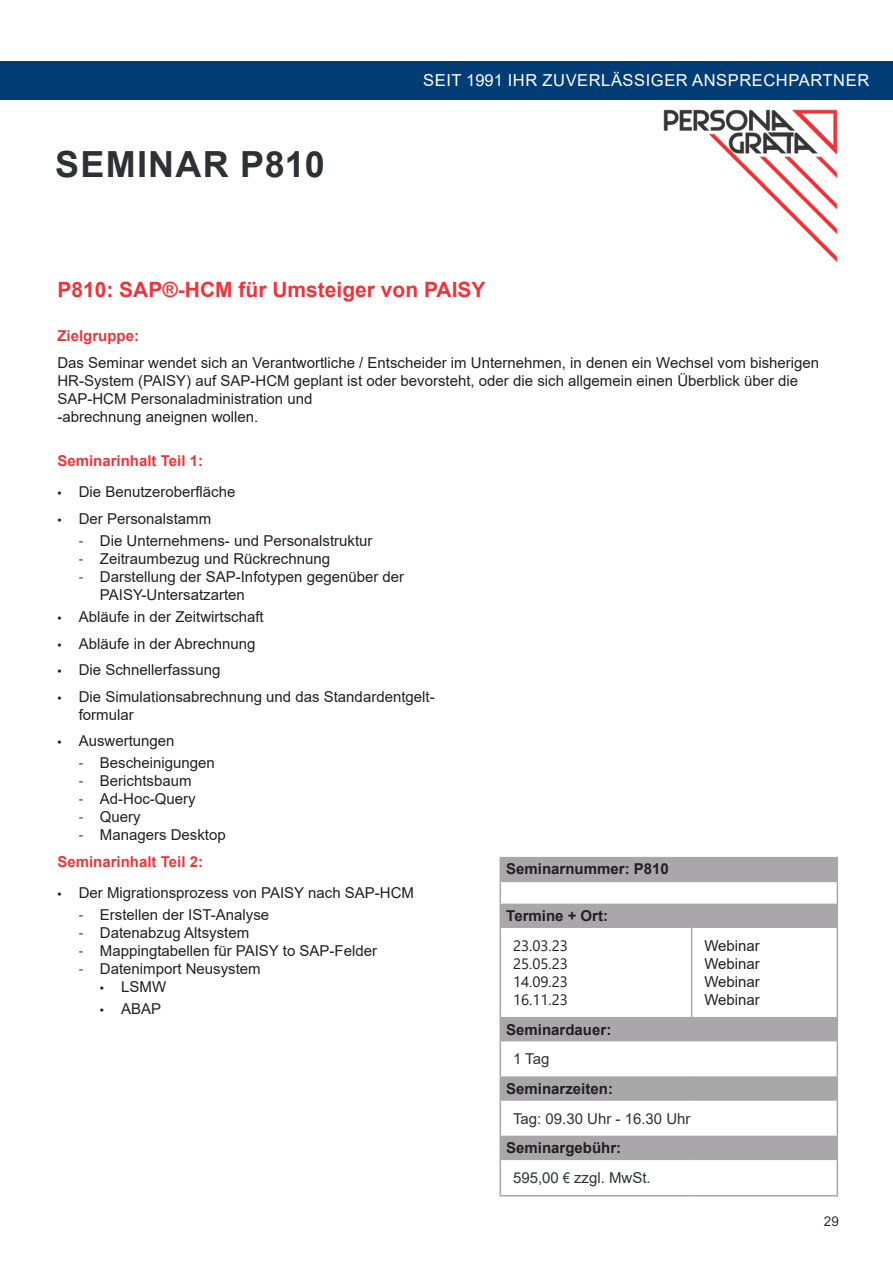
<style>
.page{position:relative;width:893px;height:1263px;background:#fff}
.page>*{position:absolute;margin:0;border:0;box-sizing:border-box;transform-origin:0 0}
.Überschrift{font:700 36px "Arial";letter-spacing:.035em;color:#2e3134}
.Textüberschrift_rot{font:700 21px "Arial";color:#ee343a}
.t1{font:16.5px "Arial";letter-spacing:.035em;color:#fff}
.Text{font:15px/18px "Arial";color:#231f20}
.t2{font:700 15px "Arial";color:#231f20}
.Textüberschrift_2_ro{font:700 15px "Arial";color:#ee343a}
.t3{font:15px "Arial";color:#2e3134}
.Text-2{font:15px "Segoe UI";color:#231f20}
.t4{font:13.5px "Arial";color:#2e3134}
.s1{font-family:"Myriad Pro"}
.s2{font-family:"Arial Narrow"}
</style>
<div class="page">
<div style="left:0;top:61px;width:893px;height:39px;background:#033d75"></div>
<img style="left:663px;top:109px;width:175px;height:153px">
<svg style="left:501px;top:857px;width:336px;height:301px"></svg>
<hr style="left:499px;top:857px;width:2px;height:24px;background:#a9a7a9">
<hr style="left:499px;top:881px;width:193px;height:1px;background:#a9a7a9">
<hr style="left:499px;top:882px;width:2px;height:21px;background:#a9a7a9">
<hr style="left:692px;top:881px;width:146px;height:1px;background:#a9a7a9">
<hr style="left:499px;top:903px;width:193px;height:2px;background:#a9a7a9">
<hr style="left:499px;top:905px;width:2px;height:21px;background:#a9a7a9">
<hr style="left:692px;top:903px;width:146px;height:2px;background:#a9a7a9">
<svg style="left:837px;top:857px;width:1px;height:69px"></svg>
<hr style="left:499px;top:926px;width:193px;height:2px;background:#a9a7a9">
<hr style="left:499px;top:928px;width:2px;height:89px;background:#a9a7a9">
<hr style="left:692px;top:926px;width:146px;height:2px;background:#a9a7a9">
<hr style="left:691px;top:928px;width:1px;height:89px;background:#a9a7a9">
<hr style="left:837px;top:928px;width:1px;height:89px;background:#a9a7a9">
<hr style="left:499px;top:1017px;width:193px;height:1px;background:#a9a7a9">
<hr style="left:499px;top:1018px;width:2px;height:22px;background:#a9a7a9">
<hr style="left:692px;top:1017px;width:146px;height:1px;background:#a9a7a9">
<svg style="left:837px;top:1018px;width:1px;height:22px"></svg>
<hr style="left:499px;top:1040px;width:193px;height:1px;background:#a9a7a9">
<hr style="left:499px;top:1041px;width:2px;height:35px;background:#a9a7a9">
<hr style="left:692px;top:1040px;width:146px;height:1px;background:#a9a7a9">
<hr style="left:837px;top:1041px;width:1px;height:35px;background:#a9a7a9">
<hr style="left:499px;top:1076px;width:193px;height:2px;background:#a9a7a9">
<hr style="left:499px;top:1078px;width:2px;height:21px;background:#a9a7a9">
<hr style="left:692px;top:1076px;width:146px;height:2px;background:#a9a7a9">
<svg style="left:837px;top:1078px;width:1px;height:21px"></svg>
<hr style="left:499px;top:1099px;width:193px;height:2px;background:#a9a7a9">
<hr style="left:499px;top:1101px;width:2px;height:35px;background:#a9a7a9">
<hr style="left:692px;top:1099px;width:146px;height:2px;background:#a9a7a9">
<hr style="left:837px;top:1101px;width:1px;height:35px;background:#a9a7a9">
<hr style="left:499px;top:1136px;width:193px;height:1px;background:#a9a7a9">
<hr style="left:499px;top:1137px;width:2px;height:21px;background:#a9a7a9">
<hr style="left:692px;top:1136px;width:146px;height:1px;background:#a9a7a9">
<svg style="left:837px;top:1137px;width:1px;height:21px"></svg>
<hr style="left:499px;top:1158px;width:193px;height:2px;background:#a9a7a9">
<hr style="left:499px;top:1160px;width:2px;height:35px;background:#a9a7a9">
<hr style="left:692px;top:1158px;width:146px;height:2px;background:#a9a7a9">
<hr style="left:837px;top:1160px;width:1px;height:35px;background:#a9a7a9">
<hr style="left:499px;top:1195px;width:193px;height:1px;background:#a9a7a9">
<hr style="left:692px;top:1195px;width:146px;height:1px;background:#a9a7a9">
<p class="Überschrift" style="left:55px;top:139px;width:271px">SEMINAR P810</p>
<p class="t1" style="left:423px;top:69px;width:448px">SEIT 1991 IHR ZUVERLÄSSIGER ANSPRECHPARTNER</p>
<p class="Textüberschrift_rot" style="left:57px;top:274px;width:430px">P810: SAP®-HCM für Umsteiger von PAISY</p>
<p class="Textüberschrift_2_ro" style="left:57px;top:325px;width:83px">Zielgruppe:</p>
<p class="Text" style="left:57px;top:353px;width:763px">Das Seminar wendet sich an Verantwortliche / Entscheider im Unternehmen, in denen ein Wechsel vom bisherigen<br>HR-System (PAISY) auf SAP-HCM geplant ist oder bevorsteht, oder die sich allgemein einen Überblick über die<br>SAP-HCM Personaladministration und</p>
<p class="Text" style="left:57px;top:407px;width:202px">-abrechnung aneignen wollen.</p>
<p class="Textüberschrift_2_ro" style="left:57px;top:450px;width:147px">Seminarinhalt Teil 1:</p>
<p class="Text" style="left:57px;top:483px;width:179px"><span class="s1">•</span> Die Benutzeroberfläche</p>
<p class="Text" style="left:57px;top:509px;width:155px"><span class="s1">•</span> Der Personalstamm</p>
<p class="Text" style="left:79px;top:531px;width:295px"><span class="s1">-</span> Die Unternehmens- und Personalstruktur</p>
<p class="Text" style="left:79px;top:549px;width:253px"><span class="s1">-</span> Zeitraumbezug und Rückrechnung</p>
<p class="Text" style="left:100px;top:567px;width:306px;text-indent:-21px"><span class="s1">-</span> Darstellung der SAP-Infotypen gegenüber der<br>PAISY-Untersatzarten</p>
<p class="Text" style="left:57px;top:608px;width:208px"><span class="s1">•</span> Abläufe in der Zeitwirtschaft</p>
<p class="Text" style="left:57px;top:634px;width:200px"><span class="s1">•</span> Abläufe in der Abrechnung</p>
<p class="Text" style="left:57px;top:661px;width:164px"><span class="s1">•</span> Die Schnellerfassung</p>
<p class="Text" style="left:79px;top:687px;width:358px;text-indent:-21px"><span class="s1">•</span> Die Simulationsabrechnung und das Standardentgelt&shy;formular</p>
<p class="Text" style="left:57px;top:732px;width:119px"><span class="s1">•</span> Auswertungen</p>
<p class="Text" style="left:79px;top:754px;width:138px"><span class="s1">-</span> Bescheinigungen</p>
<p class="Text" style="left:79px;top:772px;width:114px"><span class="s1">-</span> Berichtsbaum</p>
<p class="Text" style="left:79px;top:790px;width:119px"><span class="s1">-</span> Ad-Hoc-Query</p>
<p class="Text" style="left:79px;top:808px;width:64px"><span class="s1">-</span> Query</p>
<p class="Text" style="left:79px;top:826px;width:149px"><span class="s1">-</span> Managers Desktop</p>
<p class="Textüberschrift_2_ro" style="left:57px;top:851px;width:147px">Seminarinhalt Teil 2:</p>
<p class="Text" style="left:57px;top:883px;width:358px"><span class="s1">•</span> Der Migrationsprozess von PAISY nach SAP-HCM</p>
<p class="Text" style="left:79px;top:905px;width:192px"><span class="s1">-</span> Erstellen der IST-Analyse</p>
<p class="Text" style="left:79px;top:923px;width:172px"><span class="s1">-</span> Datenabzug Altsystem</p>
<p class="Text" style="left:79px;top:941px;width:300px"><span class="s1">-</span> Mappingtabellen für PAISY to SAP-Felder</p>
<p class="Text" style="left:79px;top:959px;width:184px"><span class="s1">-</span> Datenimport Neusystem</p>
<p class="Text" style="left:100px;top:977px;width:68px"><span class="s1">•</span> LSMW</p>
<p class="Text" style="left:100px;top:1000px;width:63px"><span class="s1">•</span> ABAP</p>
<p class="t2" style="left:506px;top:858px;width:164px">Seminarnummer: P810</p>
<p class="t2" style="left:506px;top:905px;width:103px">Termine + Ort:</p>
<p class="Text-2" style="left:513px;top:931px;width:57px">23.03.23</p>
<p class="Text-2" style="left:513px;top:949px;width:57px">25.05.23</p>
<p class="Text-2" style="left:513px;top:967px;width:57px">14.09.23</p>
<p class="Text-2" style="left:513px;top:985px;width:57px">16.11.23</p>
<p class="Text" style="left:704px;top:936px;width:57px">Webinar</p>
<p class="Text" style="left:704px;top:954px;width:57px">Webinar</p>
<p class="Text" style="left:704px;top:972px;width:57px">Webinar</p>
<p class="Text" style="left:704px;top:990px;width:57px">Webinar</p>
<p class="t2" style="left:506px;top:1019px;width:107px">Seminardauer:</p>
<p class="t3" style="left:513px;top:1049px;width:38px">1 Tag</p>
<p class="t2" style="left:506px;top:1078px;width:108px">Seminarzeiten:</p>
<p class="t3" style="left:513px;top:1108px;width:179px">Tag: 09.30 Uhr - 16.30 Uhr</p>
<p class="t2" style="left:506px;top:1137px;width:117px">Seminargebühr:</p>
<p class="t3" style="left:513px;top:1167px;width:139px">595,00 <span class="s2">€</span> zzgl. MwSt.</p>
<p class="t4" style="left:824px;top:1212px;width:17px">29</p>
</div>
